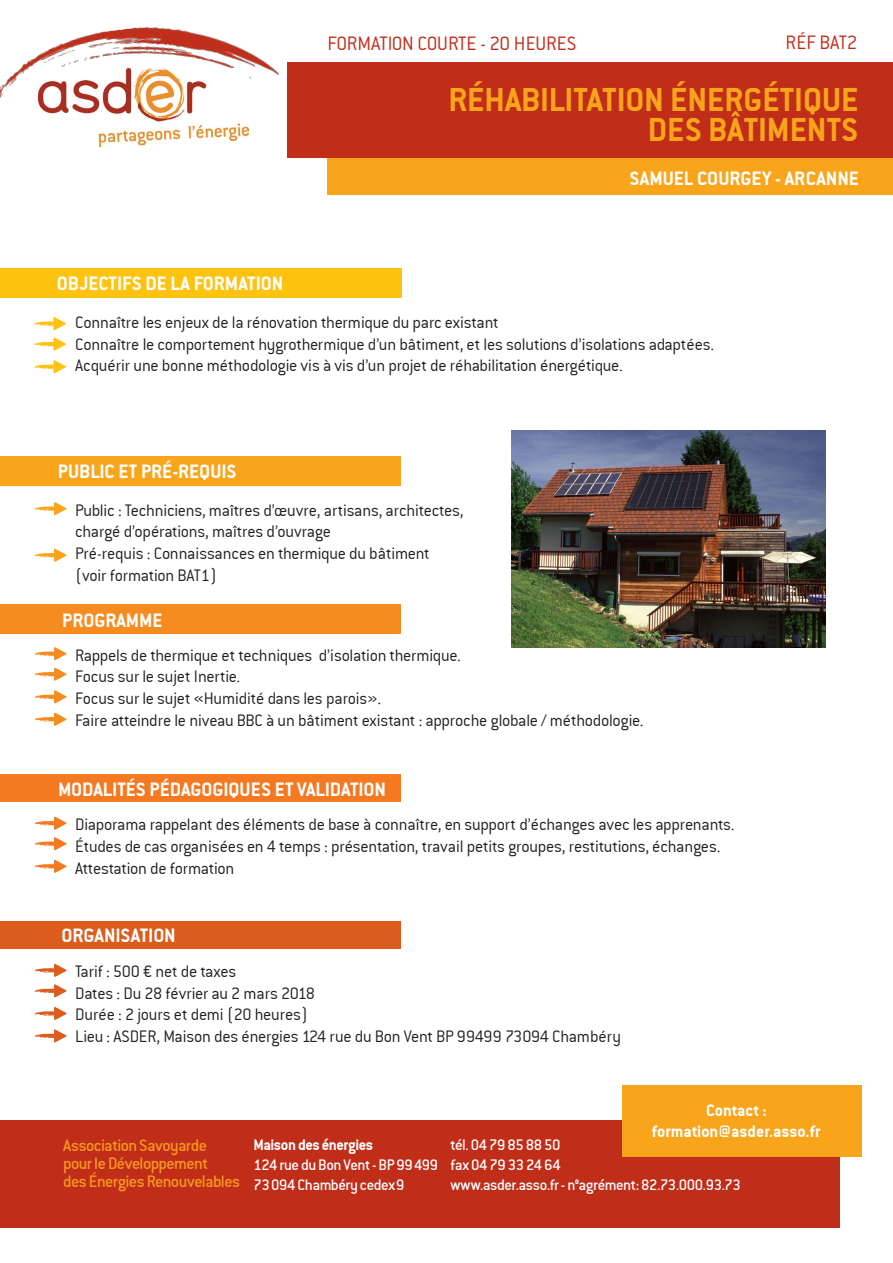
<style>
.page{position:relative;width:893px;height:1263px;background:#fff}
.page>*{position:absolute;margin:0;border:0;box-sizing:border-box;transform-origin:0 0}
.t1{font:36px/30px "Conduit ITCTT Bold";color:#f9a51b;text-align:right}
.t2{font:21px "Conduit ITCTT Bold";color:#fff}
.t3{font:21px "Conduit ITCTT Light";letter-spacing:-.01em;color:#c02d19}
.t4{font:18px/21.6px "Conduit ITCTT Light";letter-spacing:-.015em;color:#231f20}
.t5{font:18px/18px "Conduit Md ITCTT Medium";letter-spacing:-.035em;color:#f7971d}
.t6{font:18px "Conduit ITCTT Bold";color:#fff}
.t7{font:16.5px/19.8px "Conduit Md ITCTT Medium";letter-spacing:-.025em;color:#fff}
.t8{font:16.5px "Conduit ITCTT Bold";letter-spacing:-.03em;color:#fff}
</style>
<div class="page">
<div style="left:327px;top:63px;width:566px;height:131px;background:#f9a51b"></div>
<div style="left:287px;top:63px;width:606px;height:95px;background:#c02d19"></div>
<div style="left:0;top:1120px;width:840px;height:108px;background:#c02d19"></div>
<div style="left:622px;top:1085px;width:240px;height:72px;background:#f9a51b"></div>
<img style="left:0;top:27px;width:279px;height:71px">
<svg style="left:34px;top:647px;width:33px;height:14px"></svg>
<svg style="left:34px;top:667px;width:33px;height:14px"></svg>
<svg style="left:34px;top:690px;width:33px;height:14px"></svg>
<svg style="left:34px;top:712px;width:33px;height:14px"></svg>
<svg style="left:34px;top:317px;width:32px;height:14px"></svg>
<svg style="left:34px;top:337px;width:32px;height:14px"></svg>
<svg style="left:34px;top:360px;width:32px;height:14px"></svg>
<svg style="left:34px;top:816px;width:33px;height:14px"></svg>
<svg style="left:34px;top:837px;width:33px;height:14px"></svg>
<svg style="left:34px;top:859px;width:33px;height:14px"></svg>
<svg style="left:34px;top:963px;width:33px;height:14px"></svg>
<svg style="left:34px;top:984px;width:33px;height:14px"></svg>
<svg style="left:34px;top:1007px;width:33px;height:13px"></svg>
<svg style="left:34px;top:1029px;width:33px;height:14px"></svg>
<svg style="left:34px;top:502px;width:33px;height:14px"></svg>
<img style="left:38px;top:68px;width:210px;height:79px">
<img style="left:511px;top:431px;width:315px;height:216px">
<svg style="left:34px;top:548px;width:33px;height:14px"></svg>
<div style="left:0;top:269px;width:402px;height:29px;background:#fec210"></div>
<div style="left:0;top:774px;width:401px;height:27px;background:#f47921"></div>
<div style="left:0;top:604px;width:401px;height:30px;background:#f68b1f"></div>
<div style="left:0;top:457px;width:401px;height:29px;background:#f9a51b"></div>
<div style="left:0;top:921px;width:401px;height:28px;background:#db5c1c"></div>
<p class="t3" style="left:327px;top:31px;width:251px">FORMATION COURTE - 20 HEURES</p>
<p class="t3" style="left:786px;top:30px;width:74px">RÉF BAT2</p>
<p class="t2" style="left:57px;top:270px;width:228px">OBJECTIFS DE LA FORMATION</p>
<p class="t1" style="left:448px;top:84px;width:411px">RÉHABILITATION ÉNERGÉTIQUE<br>DES BÂTIMENTS</p>
<p class="t2" style="left:630px;top:166px;width:231px">SAMUEL COURGEY - ARCANNE</p>
<p class="t4" style="left:75px;top:311px;width:425px">Connaître les enjeux de la rénovation thermique du parc existant</p>
<p class="t4" style="left:75px;top:333px;width:640px">Connaître le comportement hygrothermique d’un bâtiment, et les solutions d’isolations adaptées.</p>
<p class="t4" style="left:75px;top:354px;width:549px">Acquérir une bonne méthodologie vis à vis d’un projet de réhabilitation énergétique.</p>
<p class="t2" style="left:58px;top:459px;width:180px">PUBLIC ET PRÉ-REQUIS</p>
<p class="t4" style="left:75px;top:499px;width:390px">Public : Techniciens, maîtres d’œuvre, artisans, architectes, chargé d’opérations, maîtres d’ouvrage</p>
<p class="t4" style="left:75px;top:542px;width:356px">Pré-requis : Connaissances en thermique du bâtiment (voir formation BAT1)</p>
<p class="t2" style="left:62px;top:608px;width:102px">PROGRAMME</p>
<p class="t4" style="left:75px;top:644px;width:387px">Rappels de thermique et techniques d’isolation thermique.</p>
<p class="t4" style="left:75px;top:665px;width:167px">Focus sur le sujet Inertie.</p>
<p class="t4" style="left:75px;top:687px;width:307px">Focus sur le sujet «Humidité dans les parois».</p>
<p class="t4" style="left:75px;top:709px;width:570px">Faire atteindre le niveau BBC à un bâtiment existant : approche globale / méthodologie.</p>
<p class="t2" style="left:58px;top:776px;width:329px">MODALITÉS PÉDAGOGIQUES ET VALIDATION</p>
<p class="t4" style="left:75px;top:813px;width:661px">Diaporama rappelant des éléments de base à connaître, en support d’échanges avec les apprenants.</p>
<p class="t4" style="left:75px;top:835px;width:647px">Études de cas organisées en 4 temps : présentation, travail petits groupes, restitutions, échanges.</p>
<p class="t4" style="left:75px;top:856px;width:161px">Attestation de formation</p>
<p class="t2" style="left:62px;top:923px;width:116px">ORGANISATION</p>
<p class="t4" style="left:75px;top:960px;width:163px">Tarif : 500 € net de taxes</p>
<p class="t4" style="left:75px;top:982px;width:241px">Dates : Du 28 février au 2 mars 2018</p>
<p class="t4" style="left:75px;top:1003px;width:234px">Durée : 2 jours et demi (20 heures)</p>
<p class="t4" style="left:75px;top:1025px;width:547px">Lieu : ASDER, Maison des énergies 124 rue du Bon Vent BP 99499 73094 Chambéry</p>
<p class="t5" style="left:63px;top:1136px;width:147px">Association Savoyarde pour le Développement</p>
<p class="t5" style="left:63px;top:1172px;width:178px">des Énergies Renouvelables</p>
<p class="t8" style="left:254px;top:1135px;width:121px">Maison des énergies</p>
<p class="t7" style="left:254px;top:1154px;width:186px">124 rue du Bon Vent - BP 99499<br>73094 Chambéry cedex9</p>
<p class="t6" style="left:706px;top:1099px;width:62px">Contact :</p>
<p class="t6" style="left:652px;top:1121px;width:170px">formation@asder.asso.fr</p>
<p class="t7" style="left:450px;top:1134px;width:112px">tél. 0479858850</p>
<p class="t7" style="left:450px;top:1154px;width:292px">fax 0479332464<br>www.asder.asso.fr - n°agrément: 82.73.000.93.73</p>
</div>
